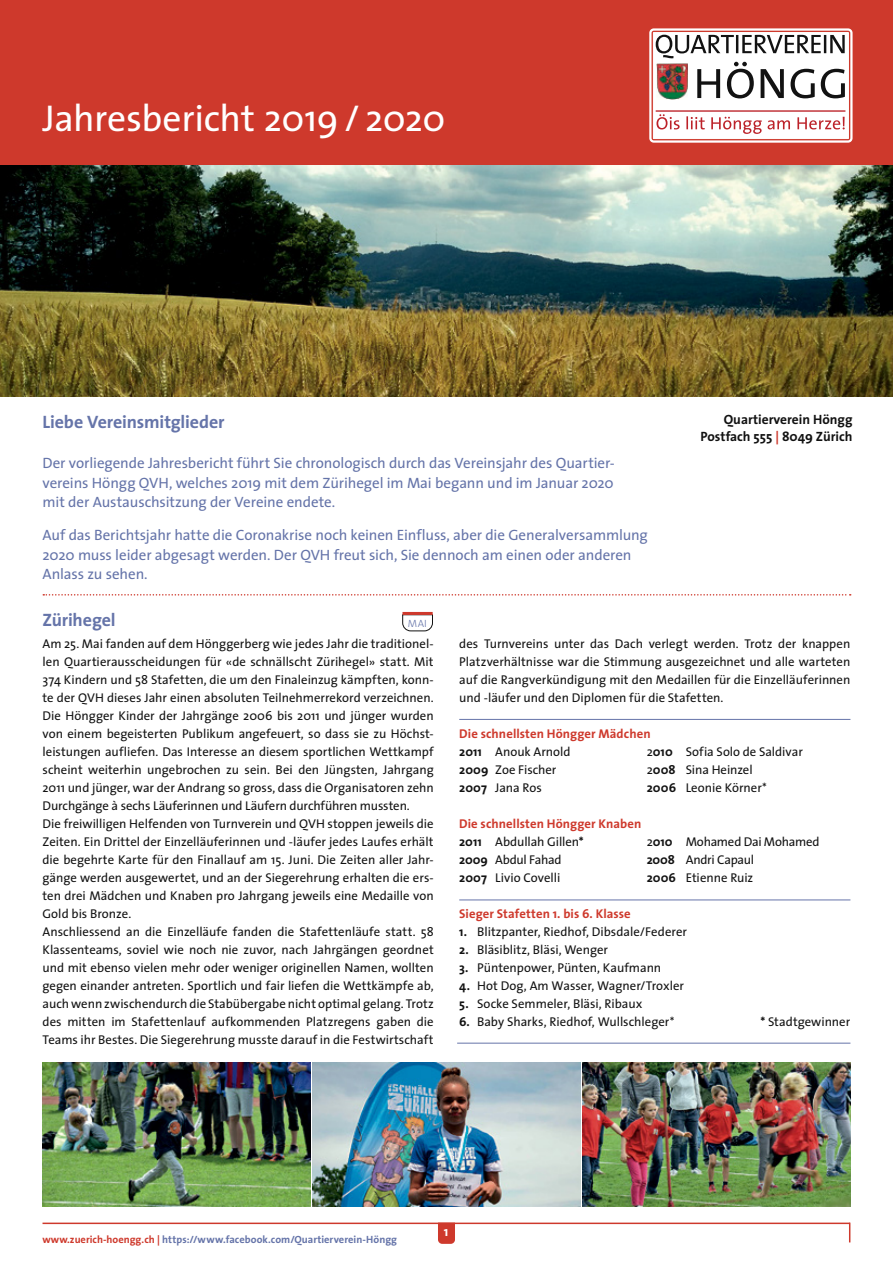
<style>
.page{position:relative;width:893px;height:1263px;background:#fff}
.page>*{position:absolute;margin:0;border:0;box-sizing:border-box;transform-origin:0 0}
.t1{font:37.5px "The Sans";letter-spacing:-.01em;color:#fff}
.t2{font:700 18px "The Sans";letter-spacing:-.005em;color:#6574a9}
.t3{font:15px/19.5px "The Sans";letter-spacing:-.005em;color:#6574a9;text-align:justify}
.t4{font:700 13.5px/16.5px "The Sans";color:#121212;text-align:right}
.t5{font:700 13.5px "The Sans";color:#fff}
.t6{font:12.75px/18px "The Sans";color:#121212}
.t7{font:700 12.75px/18px "The Sans";letter-spacing:.01em;color:#ce392c}
.t8{font:12.75px "The Sans";letter-spacing:-.02em;color:#121212}
.t9{font:12.75px "The Sans";letter-spacing:-.025em;color:#121212}
.t10{font:700 10.5px "The Sans";letter-spacing:.005em;color:#6574a9}
.t11{font:300 10.5px "The Sans Os F";color:#6574a9}
.s1{color:#ce392c}
.s2{color:#121212}
.s3{font-weight:400;color:#121212}
.s4{font-weight:700}
</style>
<div class="page">
<div style="left:0;top:0;width:893px;height:165px;background:#ce392c"></div>
<hr style="left:43px;top:1222px;width:807px;height:2px;background:#ce392c">
<svg style="left:849px;top:1222px;width:1px;height:20px"></svg>
<div style="left:653px;top:33px;width:195px;height:106px;background:#fff"></div>
<svg style="left:656px;top:114px;width:189px;height:20px"></svg>
<hr style="left:656px;top:110px;width:189px;height:2px;background:#bc2229">
<svg style="left:656px;top:35px;width:189px;height:63px"></svg>
<img style="left:656px;top:63px;width:32px;height:36px">
<div style="left:649px;top:28px;width:203px;height:115px;border:2px solid #fff;border-radius:3px"></div>
<div style="left:653px;top:32px;width:196px;height:107px;border:1px solid #fff"></div>
<svg style="left:43px;top:594px;width:808px;height:2px"></svg>
<svg style="left:438px;top:1222px;width:17px;height:22px"></svg>
<svg style="left:402px;top:615px;width:31px;height:16px"></svg>
<hr style="left:402px;top:612px;width:31px;height:3px;background:#ce392c">
<img style="left:1px;top:165px;width:892px;height:231px">
<img style="left:582px;top:1062px;width:268px;height:144px">
<img style="left:43px;top:1062px;width:267px;height:144px">
<img style="left:313px;top:1062px;width:267px;height:144px">
<hr style="left:459px;top:719px;width:391px;height:1px;background:#6574a9">
<hr style="left:459px;top:900px;width:391px;height:1px;background:#6574a9">
<hr style="left:457px;top:1043px;width:393px;height:1px;background:#6574a9">
<img style="left:0;top:0;width:1px;height:396px">
<h1 class="t1" style="left:43px;top:87px;width:404px">Jahresbericht 2019/ 2020</h1>
<h2 class="t2" style="left:43px;top:406px;width:184px">Liebe Vereinsmitglieder</h2>
<p class="t3" style="left:43px;top:453px;width:574px">Der vorliegende Jahresbericht führt Sie chronologisch durch das Vereinsjahr des Quartier&shy;vereins Höngg QVH, welches 2019 mit dem Zürihegel im Mai begann und im Januar 2020 mit der Austauschsitzung der Vereine endete.</p>
<p class="t3" style="left:43px;top:525px;width:607px;text-align:left">Auf das Berichtsjahr hatte die Coronakrise noch keinen Einfluss, aber die Generalversammlung<br>2020 muss leider abgesagt werden. Der QVH freut sich, Sie dennoch am einen oder anderen<br>Anlass zu sehen.</p>
<p class="t4" style="left:701px;top:411px;width:153px">Quartierverein Höngg<br>Postfach 555 <span class="s1">|</span> 8049 Zürich</p>
<h2 class="t2" style="left:43px;top:604px;width:75px">Zürihegel</h2>
<p class="t6" style="left:43px;top:634px;width:393px">Am 25. Mai fanden auf dem Hönggerberg wie jedes Jahr die traditionel&shy;len Quartierausscheidungen für «de schnällscht Zürihegel» statt. Mit 374 Kindern und 58 Stafetten, die um den Finaleinzug kämpften, konn&shy;te der QVH dieses Jahr einen absoluten Teilnehmerrekord verzeichnen.<br>Die Höngger Kinder der Jahrgänge 2006 bis 2011 und jünger wurden von einem begeisterten Publikum angefeuert, so dass sie zu Höchst&shy;leistungen aufliefen. Das Interesse an diesem sportlichen Wettkampf scheint weiterhin ungebrochen zu sein. Bei den Jüngsten, Jahrgang 2011 und jünger, war der Andrang so gross, dass die Organisatoren zehn Durchgänge à sechs Läuferinnen und Läufern durchführen mussten.<br>Die freiwilligen Helfenden von Turnverein und QVH stoppen jeweils die Zeiten. Ein Drittel der Einzelläuferinnen und -läufer jedes Laufes erhält die begehrte Karte für den Finallauf am 15. Juni. Die Zeiten aller Jahr&shy;gänge werden ausgewertet, und an der Siegerehrung erhalten die ers&shy;ten drei Mädchen und Knaben pro Jahrgang jeweils eine Medaille von Gold bis Bronze.<br>Anschliessend an die Einzelläufe fanden die Stafettenläufe statt. 58<br>Klassenteams, soviel wie noch nie zuvor, nach Jahrgängen geordnet und mit ebenso vielen mehr oder weniger originellen Namen, wollten gegen einander antreten. Sportlich und fair liefen die Wettkämpfe ab, auch wenn zwischendurch die Stabübergabe nicht optimal gelang. Trotz des mitten im Stafettenlauf aufkommenden Platzregens gaben die Teams ihr Bestes. Die Siegerehrung musste darauf in die Festwirtschaft</p>
<p class="t6" style="left:459px;top:634px;width:393px;text-align:justify">des Turnvereins unter das Dach verlegt werden. Trotz der knappen Platzverhältnisse war die Stimmung ausgezeichnet und alle warteten auf die Rangverkündigung mit den Medaillen für die Einzelläuferinnen und -läufer und den Diplomen für die Stafetten.</p>
<p class="t11" style="left:408px;top:616px;width:20px">MAI</p>
<p class="t7" style="left:459px;top:724px;width:193px">Die schnellsten Höngger Mädchen<br><span class="s2">2011</span> <span class="s3">Anouk Arnold</span></p>
<p class="t6" style="left:647px;top:742px;width:158px">2<span class="s4">010</span> Sofia Solo de Saldivar</p>
<p class="t6" style="left:459px;top:760px;width:99px"><span class="s4">2009</span> Zoe Fischer</p>
<p class="t6" style="left:647px;top:760px;width:107px">2<span class="s4">008</span> Sina Heinzel</p>
<p class="t6" style="left:459px;top:778px;width:84px"><span class="s4">2007</span> Jana Ros</p>
<p class="t6" style="left:647px;top:778px;width:122px"><span class="s4">2006</span> Leonie Körner*</p>
<p class="t7" style="left:459px;top:814px;width:184px">Die schnellsten Höngger Knaben<br><span class="s2">2011</span> <span class="s3">Abdullah Gillen</span><span class="s2">*</span></p>
<p class="t6" style="left:647px;top:832px;width:175px">2<span class="s4">010</span> Mohamed Dai Mohamed</p>
<p class="t9" style="left:459px;top:849px;width:104px"><span class="s4">2009</span> Abdul Fahad</p>
<p class="t8" style="left:647px;top:849px;width:109px"><span class="s4">2008</span> Andri Capaul</p>
<p class="t6" style="left:459px;top:868px;width:103px"><span class="s4">2007</span> Livio Covelli</p>
<p class="t6" style="left:647px;top:868px;width:108px"><span class="s4">2006</span> Etienne Ruiz</p>
<p class="t7" style="left:459px;top:904px;width:173px">Sieger Stafetten 1. bis 6. Klasse</p>
<p class="t6" style="left:459px;top:922px;width:229px"><span class="s4">1.</span> Blitzpanter, Riedhof, Dibsdale/Federer</p>
<p class="t6" style="left:459px;top:940px;width:150px"><span class="s4">2.</span> Bläsiblitz, Bläsi, Wenger</p>
<p class="t6" style="left:459px;top:958px;width:204px"><span class="s4">3.</span> Püntenpower, Pünten, Kaufmann</p>
<p class="t6" style="left:459px;top:976px;width:226px"><span class="s4">4.</span> Hot Dog, Am Wasser, Wagner/Troxler</p>
<p class="t6" style="left:459px;top:994px;width:185px"><span class="s4">5.</span> Socke Semmeler, Bläsi, Ribaux</p>
<p class="t6" style="left:459px;top:1012px;width:217px"><span class="s4">6.</span> Baby Sharks, Riedhof, Wullschleger*</p>
<p class="t6" style="left:760px;top:1012px;width:91px"><span class="s4">*</span> Stadtgewinner</p>
<p class="t10" style="left:43px;top:1230px;width:356px"><span class="s1">www.zuerich-hoengg.ch |</span> https://www.facebook.com/Quartierverein-Höngg</p>
<p class="t5" style="left:444px;top:1220px;width:6px">1</p>
</div>
